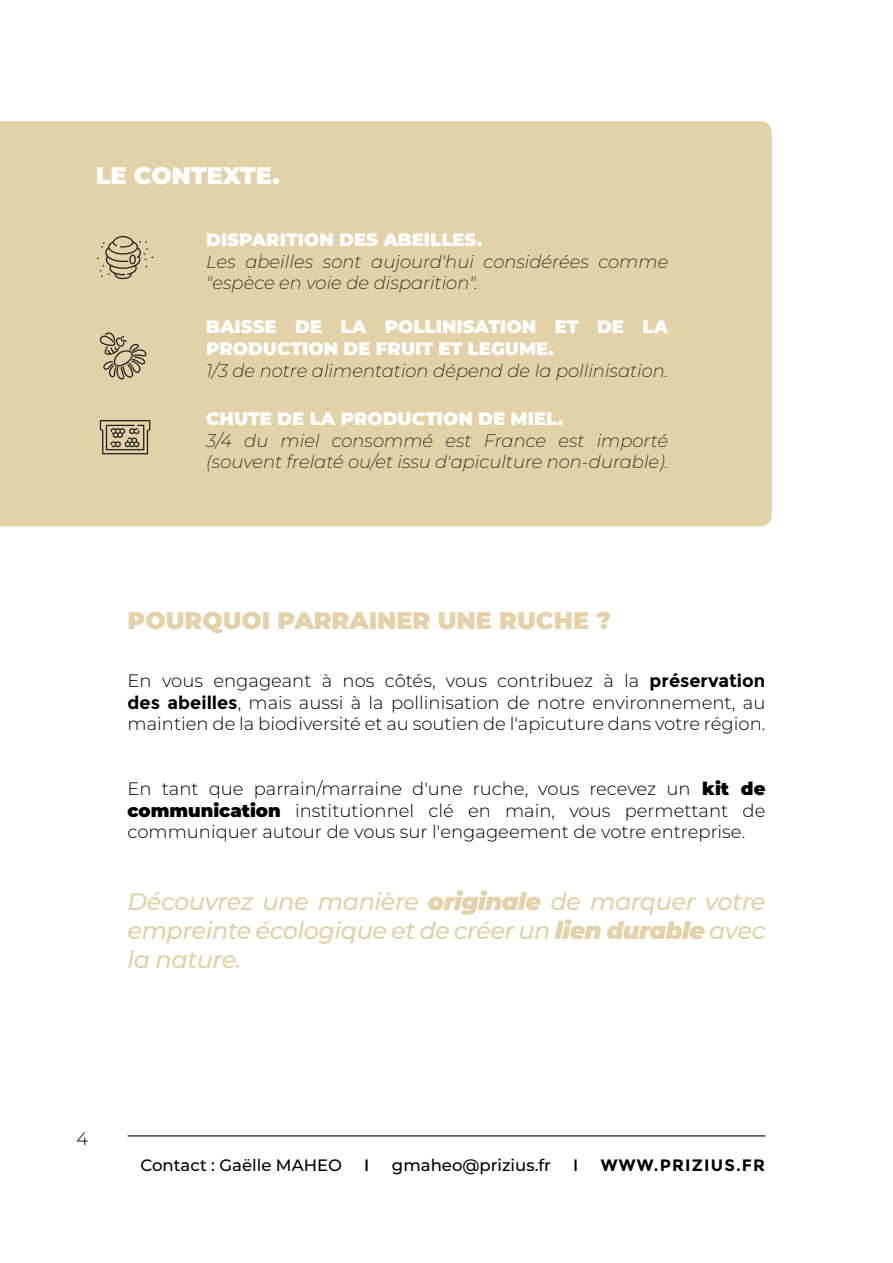
<style>
.page{position:relative;width:893px;height:1263px;background:#fff}
.page>*{position:absolute;margin:0;border:0;box-sizing:border-box;transform-origin:0 0}
.t1{font:italic 500 24px/28.8px "Montserrat";letter-spacing:-.02em;color:#e3d1a7;text-align:justify}
.t2{font:900 24px "Montserrat";color:#e3d2a8}
.t3{font:900 24px "Montserrat";color:#fff}
.t4{font:300 18px/21.6px "Montserrat";color:#000;text-align:justify}
.t5{font:italic 200 18px/21.6px "Montserrat";color:#000}
.t6{font:900 18px/21.6px "Montserrat";color:#fff}
.t7{font:500 16.5px "Montserrat";color:#000}
.t8{font:700 16.5px "Montserrat";letter-spacing:.07em;color:#000}
.t9{font:16.5px "Montserrat";color:#000}
.s1{font-weight:700}
.s2{font-weight:900}
</style>
<div class="page">
<hr style="left:128px;top:1135px;width:637px;height:1px;background:#000">
<div style="left:0;top:121px;width:772px;height:405px;background:#e3d1a7"></div>
<svg style="left:99px;top:332px;width:48px;height:47px;background:#b8aa89"></svg>
<svg style="left:97px;top:236px;width:56px;height:43px;background:#c5b692"></svg>
<svg style="left:100px;top:420px;width:50px;height:34px;background:#a4987b"></svg>
<h1 class="t3" style="left:96px;top:159px;width:185px">LE CONTEXTE.</h1>
<p class="t6" style="left:206px;top:228px;width:278px">DISPARITION DES ABEILLES.</p>
<p class="t5" style="left:206px;top:250px;width:464px">Les abeilles sont aujourd'hui considérées comme "espèce en voie de disparition".</p>
<p class="t6" style="left:206px;top:316px;width:464px">BAISSE DE LA POLLINISATION ET DE LA<br>PRODUCTION DE FRUIT ET LEGUME.</p>
<p class="t5" style="left:206px;top:359px;width:464px">1/3 de notre alimentation dépend de la pollinisation.</p>
<p class="t6" style="left:206px;top:407px;width:359px">CHUTE DE LA PRODUCTION DE MIEL.</p>
<p class="t5" style="left:206px;top:429px;width:464px">3/4 du miel consommé est France est importé (souvent frelaté ou/et issu d'apiculture non-durable).</p>
<h1 class="t2" style="left:128px;top:604px;width:485px">POURQUOI PARRAINER UNE RUCHE ?</h1>
<p class="t4" style="left:128px;top:669px;width:639px">En vous engageant à nos côtés, vous contribuez à la <span class="s1">préservation des abeilles</span>, mais aussi à la pollinisation de notre environnement, au maintien de la biodiversité et au soutien de l'apicuture dans votre région.</p>
<p class="t4" style="left:128px;top:777px;width:639px">En tant que parrain/marraine d'une ruche, vous recevez un <span class="s2">kit de communication</span> institutionnel clé en main, vous permettant de communiquer autour de vous sur l'engageement de votre entreprise.</p>
<h1 class="t1" style="left:128px;top:887px;width:639px">Découvrez une manière <span class="s2">originale</span> de marquer votre empreinte écologique et de créer un <span class="s2">lien durable</span> avec la nature.</h1>
<p class="t4" style="left:77px;top:1127px;width:13px">4</p>
<p class="t7" style="left:141px;top:1154px;width:203px">Contact : Gaëlle MAHEO</p>
<p class="t9" style="left:364px;top:1156px;width:7px">I</p>
<p class="t7" style="left:392px;top:1154px;width:161px">gmaheo@prizius.fr</p>
<p class="t9" style="left:573px;top:1156px;width:7px">I</p>
<p class="t8" style="left:601px;top:1155px;width:166px">WWW.PRIZIUS.FR</p>
</div>
